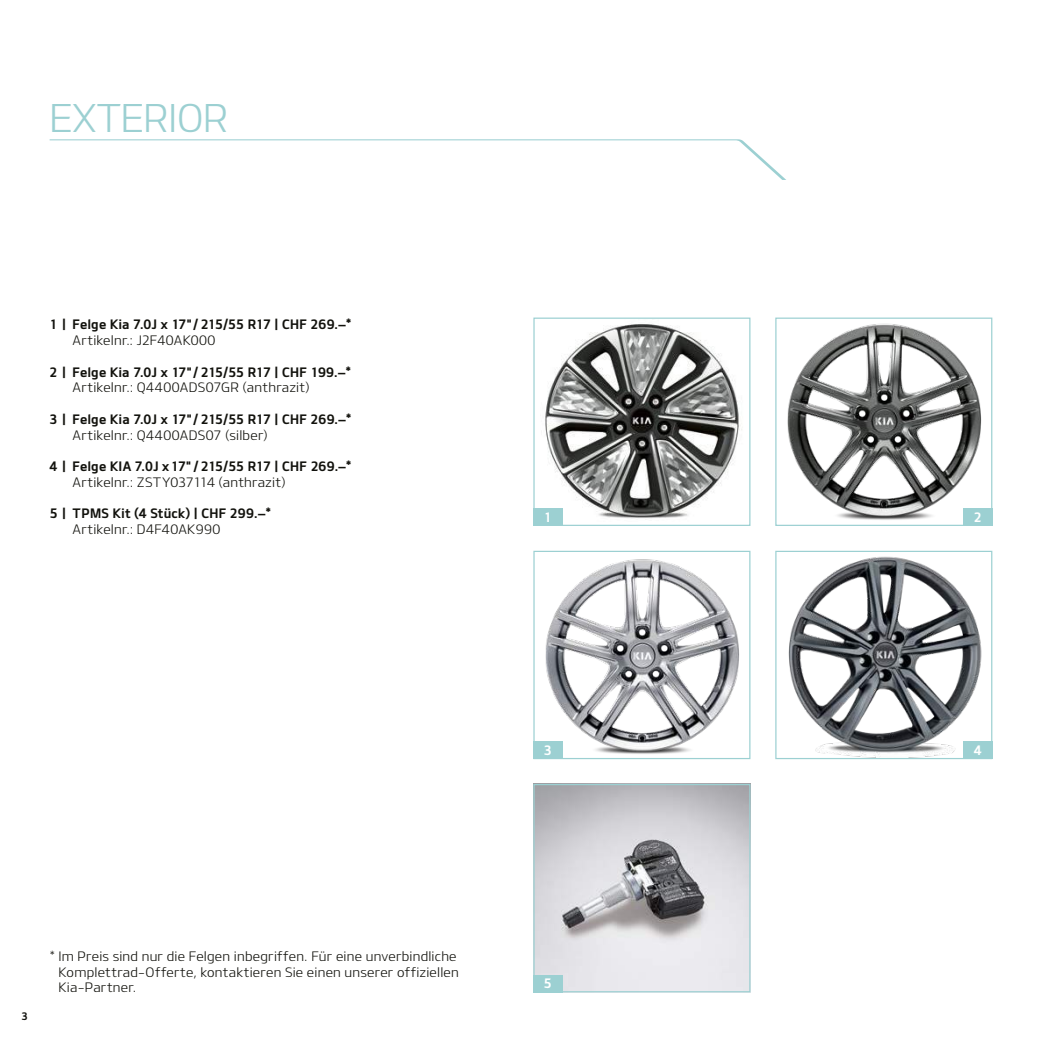
<style>
.page{position:relative;width:1042px;height:1042px;background:#fff}
.page>*{position:absolute;margin:0;border:0;box-sizing:border-box;transform-origin:0 0}
.t1{font:38.5px "Design KOTFL";letter-spacing:-.01em;color:#9cd0d2}
.t2{font:13.12px/15.8px "Design KOTFL";letter-spacing:.02em;color:#12120d}
.t3{font:13.12px "Design KOTFB";letter-spacing:.02em;color:#12120d}
.t4{font:13.12px "Design KOTFB";color:#fff}
.t5{font:10.5px "Design KOTFB";color:#12120d}
</style>
<div class="page">
<img style="left:788px;top:556px;width:202px;height:201px">
<div style="left:775px;top:551px;width:217px;height:208px;border:1px solid #9cd0d2"></div>
<img style="left:787px;top:323px;width:195px;height:197px">
<div style="left:775px;top:317px;width:217px;height:209px;border:1px solid #9cd0d2"></div>
<img style="left:535px;top:786px;width:213px;height:204px">
<div style="left:533px;top:784px;width:217px;height:208px;border:1px solid #9cd0d2"></div>
<img style="left:535px;top:559px;width:205px;height:198px">
<div style="left:533px;top:551px;width:217px;height:208px;border:1px solid #9cd0d2"></div>
<img style="left:545px;top:324px;width:197px;height:200px">
<div style="left:533px;top:317px;width:217px;height:209px;border:1px solid #9cd0d2"></div>
<div style="left:963px;top:508px;width:29px;height:18px;background:#9cd0d2"></div>
<div style="left:963px;top:742px;width:29px;height:17px;background:#9cd0d2"></div>
<div style="left:533px;top:508px;width:29px;height:18px;background:#9cd0d2"></div>
<div style="left:533px;top:742px;width:29px;height:17px;background:#9cd0d2"></div>
<div style="left:533px;top:975px;width:29px;height:17px;background:#9cd0d2"></div>
<svg style="left:50px;top:139px;width:736px;height:41px"></svg>
<h1 class="t1" style="left:50px;top:93px;width:180px">EXTERIOR</h1>
<p class="t3" style="left:50px;top:316px;width:303px">1 | Felge Kia 7.0J x 17"/ 215/55 R17 | CHF 269.–*</p>
<p class="t2" style="left:73px;top:332px;width:144px">Artikelnr.: J2F40AK000</p>
<p class="t3" style="left:50px;top:363px;width:303px">2 | Felge Kia 7.0J x 17"/ 215/55 R17 | CHF 199.–*</p>
<p class="t2" style="left:73px;top:379px;width:239px">Artikelnr.: Q4400ADS07GR (anthrazit)</p>
<p class="t3" style="left:50px;top:411px;width:303px">3 | Felge Kia 7.0J x 17"/ 215/55 R17 | CHF 269.–*</p>
<p class="t2" style="left:73px;top:426px;width:197px">Artikelnr.: Q4400ADS07 (silber)</p>
<p class="t3" style="left:50px;top:458px;width:303px">4 | Felge KIA 7.0J x17" / 215/55 R17 | CHF 269.–*</p>
<p class="t2" style="left:73px;top:474px;width:215px">Artikelnr.: ZSTY037114 (anthrazit)</p>
<p class="t3" style="left:50px;top:505px;width:223px">5 | TPMS Kit (4 Stück) | CHF 299.–*</p>
<p class="t2" style="left:73px;top:521px;width:149px">Artikelnr.: D4F40AK990</p>
<p class="t5" style="left:22px;top:1009px;width:8px">3</p>
<p class="t2" style="left:58px;top:948px;width:402px;text-indent:-9px">* Im Preis sind nur die Felgen inbegriffen. Für eine unverbindliche<br>Komplettrad-Offerte, kontaktieren Sie einen unserer offiziellen<br>Kia-Partner.</p>
<p class="t4" style="left:544px;top:509px;width:9px">1</p>
<p class="t4" style="left:544px;top:742px;width:9px">3</p>
<p class="t4" style="left:544px;top:975px;width:9px">5</p>
<p class="t4" style="left:974px;top:509px;width:9px">2</p>
<p class="t4" style="left:974px;top:742px;width:9px">4</p>
</div>
